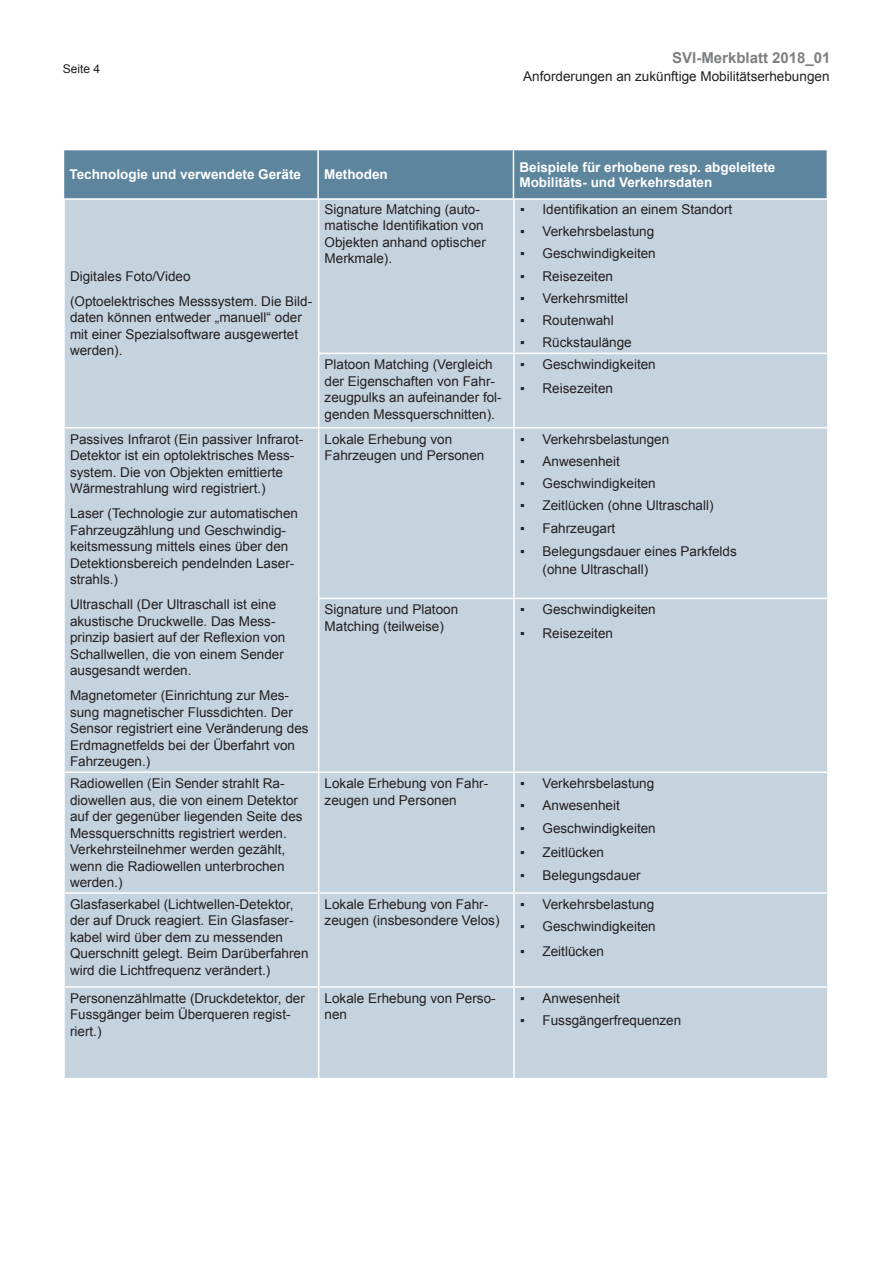
<style>
.page{position:relative;width:893px;height:1263px;background:#fff}
.page>*{position:absolute;margin:0;border:0;box-sizing:border-box;transform-origin:0 0}
.t1{font:700 15px "Arial";color:#7d7f82}
.Aufzählung_Zahlen{font:13.5px/16.5px "Arial";color:#231f20}
.Aufzählung_Zahlen-2{font:700 13.5px/15px "Arial";color:#fff}
.Aufzählung_ff_Zeilen{font:13.5px "Arial";color:#231f20}
.t2{font:12px "Arial";color:#231f20}
</style>
<div class="page">
<div style="left:65px;top:200px;width:762px;height:878px;background:#c5d3df"></div>
<hr style="left:318px;top:353px;width:196px;height:1px;background:#fff">
<hr style="left:514px;top:353px;width:315px;height:1px;background:#fff">
<hr style="left:63px;top:427px;width:256px;height:1px;background:#fff">
<hr style="left:319px;top:427px;width:195px;height:1px;background:#fff">
<hr style="left:514px;top:427px;width:315px;height:1px;background:#fff">
<hr style="left:318px;top:598px;width:196px;height:1px;background:#fff">
<hr style="left:514px;top:598px;width:315px;height:1px;background:#fff">
<hr style="left:63px;top:771px;width:256px;height:2px;background:#fff">
<hr style="left:319px;top:771px;width:195px;height:2px;background:#fff">
<hr style="left:514px;top:771px;width:315px;height:2px;background:#fff">
<hr style="left:63px;top:892px;width:256px;height:2px;background:#fff">
<hr style="left:319px;top:892px;width:195px;height:2px;background:#fff">
<hr style="left:514px;top:892px;width:315px;height:2px;background:#fff">
<hr style="left:63px;top:986px;width:256px;height:2px;background:#fff">
<hr style="left:319px;top:986px;width:195px;height:2px;background:#fff">
<hr style="left:514px;top:986px;width:315px;height:2px;background:#fff">
<hr style="left:513px;top:199px;width:2px;height:154px;background:#fff">
<hr style="left:513px;top:354px;width:2px;height:73px;background:#fff">
<hr style="left:513px;top:428px;width:2px;height:170px;background:#fff">
<hr style="left:513px;top:599px;width:2px;height:172px;background:#fff">
<hr style="left:513px;top:773px;width:2px;height:119px;background:#fff">
<hr style="left:513px;top:894px;width:2px;height:92px;background:#fff">
<hr style="left:513px;top:988px;width:2px;height:90px;background:#fff">
<hr style="left:318px;top:199px;width:1px;height:154px;background:#fff">
<hr style="left:318px;top:354px;width:1px;height:73px;background:#fff">
<hr style="left:318px;top:428px;width:1px;height:170px;background:#fff">
<hr style="left:318px;top:599px;width:1px;height:172px;background:#fff">
<hr style="left:318px;top:773px;width:1px;height:119px;background:#fff">
<hr style="left:318px;top:894px;width:1px;height:92px;background:#fff">
<hr style="left:318px;top:988px;width:1px;height:90px;background:#fff">
<div style="left:64px;top:150px;width:763px;height:48px;background:#5d869e"></div>
<hr style="left:513px;top:150px;width:1px;height:48px;background:#fff">
<hr style="left:317px;top:150px;width:2px;height:48px;background:#fff">
<p class="t2" style="left:63px;top:60px;width:39px">Seite 4</p>
<p class="t1" style="left:672px;top:48px;width:160px">SVI-Merkblatt 2018_01</p>
<p class="Aufzählung_Zahlen" style="left:523px;top:69px;width:308px">Anforderungen an zukünftige Mobilitätserhebungen</p>
<p class="Aufzählung_Zahlen-2" style="left:69px;top:167px;width:233px">Technologie und verwendete Geräte</p>
<p class="Aufzählung_Zahlen-2" style="left:324px;top:167px;width:65px">Methoden</p>
<p class="Aufzählung_Zahlen-2" style="left:519px;top:160px;width:257px">Beispiele für erhobene resp. abgeleitete<br>Mobilitäts- und Verkehrsdaten</p>
<p class="Aufzählung_Zahlen" style="left:70px;top:268px;width:122px">Digitales Foto/Video</p>
<p class="Aufzählung_Zahlen" style="left:70px;top:293px;width:244px">(Optoelektrisches Messsystem. Die Bild&shy;daten können entweder „manuell“ oder mit einer Spezialsoftware ausgewertet werden).</p>
<p class="Aufzählung_Zahlen" style="left:70px;top:431px;width:235px">Passives Infrarot (Ein passiver Infrarot-Detektor ist ein optolektrisches Mess&shy;system. Die von Objekten emittierte Wärmestrahlung wird registriert.)</p>
<p class="Aufzählung_Zahlen" style="left:70px;top:505px;width:230px">Laser (Technologie zur automatischen<br>Fahrzeugzählung und Geschwindig&shy;keitsmessung mittels eines über den<br>Detektionsbereich pendelnden Laser&shy;strahls.)</p>
<p class="Aufzählung_Zahlen" style="left:70px;top:596px;width:217px">Ultraschall (Der Ultraschall ist eine akustische Druckwelle. Das Mess&shy;prinzip basiert auf der Reflexion von Schallwellen, die von einem Sender ausgesandt werden.</p>
<p class="Aufzählung_Zahlen" style="left:70px;top:687px;width:240px">Magnetometer (Einrichtung zur Mes&shy;sung magnetischer Flussdichten. Der Sensor registriert eine Veränderung des Erdmagnetfelds bei der Überfahrt von Fahrzeugen.)</p>
<p class="Aufzählung_Zahlen" style="left:325px;top:201px;width:163px">Signature Matching (auto&shy;matische Identifikation von<br>Objekten anhand optischer<br>Merkmale).</p>
<p class="Aufzählung_Zahlen" style="left:520px;top:201px;width:214px">▪ Identifikation an einem Standort</p>
<p class="Aufzählung_Zahlen" style="left:520px;top:223px;width:136px">▪ Verkehrsbelastung</p>
<p class="Aufzählung_Zahlen" style="left:520px;top:246px;width:137px">▪ Geschwindigkeiten</p>
<p class="Aufzählung_Zahlen" style="left:520px;top:268px;width:95px">▪ Reisezeiten</p>
<p class="Aufzählung_Zahlen" style="left:520px;top:290px;width:110px">▪ Verkehrsmittel</p>
<p class="Aufzählung_Zahlen" style="left:520px;top:312px;width:95px">▪ Routenwahl</p>
<p class="Aufzählung_Zahlen" style="left:520px;top:335px;width:113px">▪ Rückstaulänge</p>
<p class="Aufzählung_Zahlen" style="left:325px;top:356px;width:179px">Platoon Matching (Vergleich der Eigenschaften von Fahr&shy;zeugpulks an aufeinander fol&shy;genden Messquerschnitten).</p>
<p class="Aufzählung_Zahlen" style="left:520px;top:356px;width:137px">▪ Geschwindigkeiten</p>
<p class="Aufzählung_Zahlen" style="left:520px;top:380px;width:95px">▪ Reisezeiten</p>
<p class="Aufzählung_Zahlen" style="left:325px;top:431px;width:161px">Lokale Erhebung von<br>Fahrzeugen und Personen</p>
<p class="Aufzählung_Zahlen" style="left:520px;top:431px;width:151px">▪ Verkehrsbelastungen</p>
<p class="Aufzählung_Zahlen" style="left:520px;top:453px;width:101px">▪ Anwesenheit</p>
<p class="Aufzählung_Zahlen" style="left:520px;top:475px;width:137px">▪ Geschwindigkeiten</p>
<p class="Aufzählung_Zahlen" style="left:520px;top:497px;width:195px">▪ Zeitlücken (ohne Ultraschall)</p>
<p class="Aufzählung_Zahlen" style="left:520px;top:520px;width:97px">▪ Fahrzeugart</p>
<p class="Aufzählung_Zahlen" style="left:520px;top:543px;width:218px">▪ Belegungsdauer eines Parkfelds</p>
<p class="Aufzählung_ff_Zeilen" style="left:542px;top:561px;width:107px">(ohne Ultraschall)</p>
<p class="Aufzählung_Zahlen" style="left:325px;top:601px;width:135px">Signature und Platoon<br>Matching (teilweise)</p>
<p class="Aufzählung_Zahlen" style="left:520px;top:601px;width:137px">▪ Geschwindigkeiten</p>
<p class="Aufzählung_Zahlen" style="left:520px;top:625px;width:95px">▪ Reisezeiten</p>
<p class="Aufzählung_Zahlen" style="left:70px;top:775px;width:234px">Radiowellen (Ein Sender strahlt Ra&shy;diowellen aus, die von einem Detektor auf der gegenüber liegenden Seite des Messquerschnitts registriert werden.<br>Verkehrsteilnehmer werden gezählt, wenn die Radiowellen unterbrochen werden.)</p>
<p class="Aufzählung_Zahlen" style="left:325px;top:775px;width:165px">Lokale Erhebung von Fahr&shy;zeugen und Personen</p>
<p class="Aufzählung_Zahlen" style="left:520px;top:775px;width:136px">▪ Verkehrsbelastung</p>
<p class="Aufzählung_Zahlen" style="left:520px;top:797px;width:101px">▪ Anwesenheit</p>
<p class="Aufzählung_Zahlen" style="left:520px;top:820px;width:137px">▪ Geschwindigkeiten</p>
<p class="Aufzählung_Zahlen" style="left:520px;top:845px;width:86px">▪ Zeitlücken</p>
<p class="Aufzählung_Zahlen" style="left:520px;top:867px;width:122px">▪ Belegungsdauer</p>
<p class="Aufzählung_Zahlen" style="left:70px;top:896px;width:240px">Glasfaserkabel (Lichtwellen-Detektor, der auf Druck reagiert. Ein Glasfaser&shy;kabel wird über dem zu messenden Querschnitt gelegt. Beim Darüberfahren wird die Lichtfrequenz verändert.)</p>
<p class="Aufzählung_Zahlen" style="left:325px;top:896px;width:176px">Lokale Erhebung von Fahr&shy;zeugen (insbesondere Velos)</p>
<p class="Aufzählung_Zahlen" style="left:520px;top:896px;width:136px">▪ Verkehrsbelastung</p>
<p class="Aufzählung_Zahlen" style="left:520px;top:918px;width:137px">▪ Geschwindigkeiten</p>
<p class="Aufzählung_Zahlen" style="left:520px;top:943px;width:86px">▪ Zeitlücken</p>
<p class="Aufzählung_Zahlen" style="left:70px;top:990px;width:236px">Personenzählmatte (Druckdetektor, der<br>Fussgänger beim Überqueren regist&shy;riert.)</p>
<p class="Aufzählung_Zahlen" style="left:325px;top:990px;width:173px">Lokale Erhebung von Perso&shy;nen</p>
<p class="Aufzählung_Zahlen" style="left:520px;top:990px;width:101px">▪ Anwesenheit</p>
<p class="Aufzählung_Zahlen" style="left:520px;top:1012px;width:163px">▪ Fussgängerfrequenzen</p>
</div>
